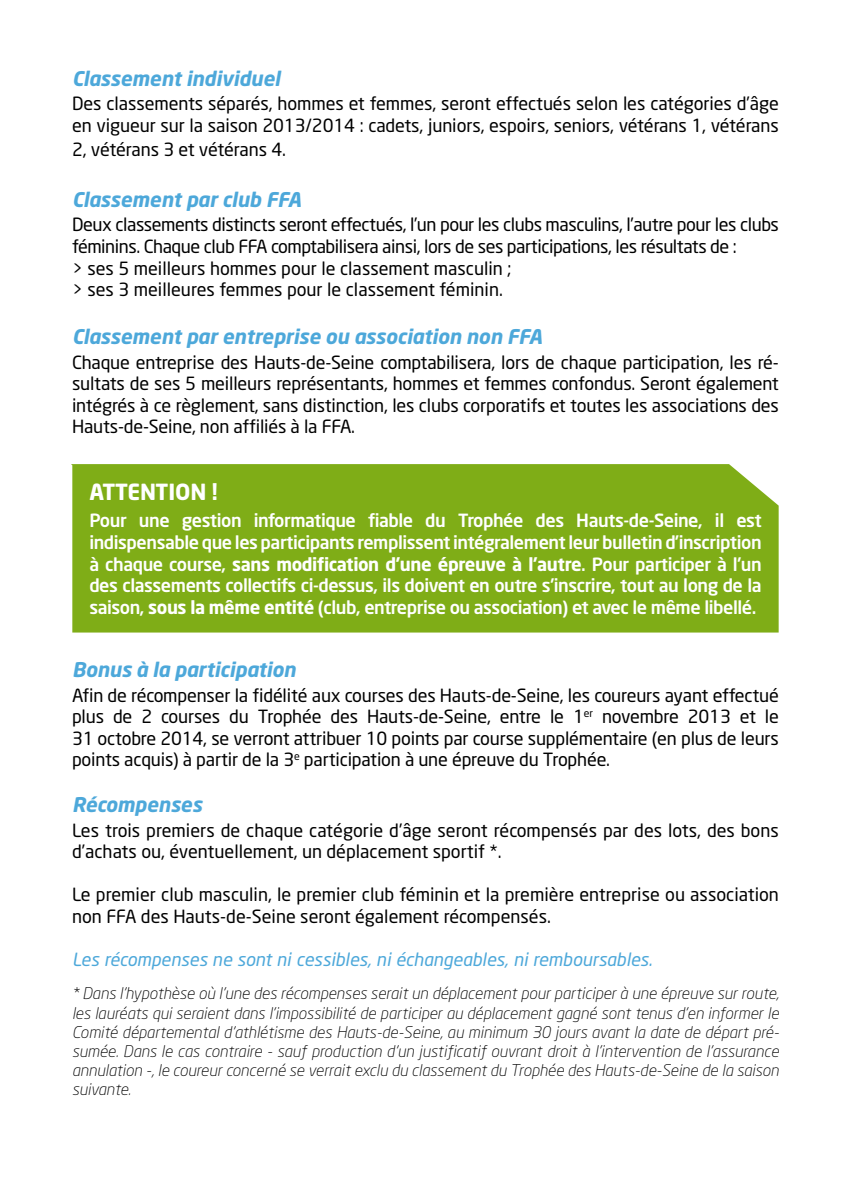
<style>
.page{position:relative;width:851px;height:1191px;background:#fff}
.page>*{position:absolute;margin:0;border:0;box-sizing:border-box;transform-origin:0 0}
.t1{font:700 22px "Neo Sans";letter-spacing:-.005em;color:#fff}
.t2{font:italic 700 20px "Neo Sans";letter-spacing:-.005em;color:#4da8da}
.t3{font:18px/21.6px "Neo Sans";letter-spacing:-.005em;color:#000}
.t4{font:500 18px/21.6px "Neo Sans";letter-spacing:-.025em;color:#fff;text-align:justify}
.t5{font:18px/21.6px "Neo Sans";letter-spacing:-.025em;color:#000}
.t6{font:italic 18px "Neo Sans";color:#4da8da}
.t7{font:italic 300 16px/19.2px "Neo Sans";color:#000;text-align:justify}
.s1{font-weight:700}
</style>
<div class="page">
<div style="left:71px;top:464px;width:707px;height:168px;background:#7fad17"></div>
<p class="t2" style="left:72px;top:66px;width:209px">Classement individuel</p>
<p class="t3" style="left:72px;top:93px;width:708px">Des classements séparés, hommes et femmes, seront effectués selon les catégories d’âge en vigueur sur la saison 2013/2014 : cadets, juniors, espoirs, seniors, vétérans 1, vétérans</p>
<p class="t3" style="left:72px;top:138px;width:215px">2, vétérans 3 et vétérans 4.</p>
<p class="t2" style="left:72px;top:187px;width:231px">Classement par club FFA</p>
<p class="t5" style="left:72px;top:214px;width:708px">Deux classements distincts seront effectués, l’un pour les clubs masculins, l’autre pour les clubs féminins. Chaque club FFA comptabilisera ainsi, lors de ses participations, les résultats de :<br>&gt; ses 5 meilleurs hommes pour le classement masculin ;<br>&gt; ses 3 meilleures femmes pour le classement féminin.</p>
<p class="t2" style="left:72px;top:324px;width:471px">Classement par entreprise ou association non FFA</p>
<p class="t3" style="left:72px;top:351px;width:708px;text-align:justify">Chaque entreprise des Hauts-de-Seine comptabilisera, lors de chaque participation, les ré&shy;sultats de ses 5 meilleurs représentants, hommes et femmes confondus. Seront également intégrés à ce règlement, sans distinction, les clubs corporatifs et toutes les associations des Hauts-de-Seine, non affiliés à la FFA.</p>
<p class="t1" style="left:89px;top:478px;width:130px">Attention !</p>
<p class="t4" style="left:89px;top:509px;width:673px">Pour une gestion informatique fiable du Trophée des Hauts-de-Seine, il est indispensable que les participants remplissent intégralement leur bulletin d’inscription à chaque course, <span class="s1">sans modification d’une épreuve à l’autre</span>. Pour participer à l’un des classements collectifs ci-dessus, ils doivent en outre s’inscrire, tout au long de la saison, <span class="s1">sous la même entité</span> (club, entreprise ou association) et avec le même libellé.</p>
<p class="t2" style="left:72px;top:657px;width:225px">Bonus à la participation</p>
<p class="t3" style="left:72px;top:684px;width:708px;text-align:justify">Afin de récompenser la fidélité aux courses des Hauts-de-Seine, les coureurs ayant effectué plus de 2 courses du Trophée des Hauts-de-Seine, entre le 1<sup>er</sup> novembre 2013 et le 31 octobre 2014, se verront attribuer 10 points par course supplémentaire (en plus de leurs points acquis) à partir de la 3<sup>e</sup> participation à une épreuve du Trophée.</p>
<p class="t2" style="left:72px;top:792px;width:131px">Récompenses</p>
<p class="t3" style="left:72px;top:819px;width:708px">Les trois premiers de chaque catégorie d’âge seront récompensés par des lots, des bons d’achats ou, éventuellement, un déplacement sportif *.</p>
<p class="t3" style="left:72px;top:883px;width:708px">Le premier club masculin, le premier club féminin et la première entreprise ou association non FFA des Hauts-de-Seine seront également récompensés.</p>
<p class="t6" style="left:72px;top:948px;width:581px">Les récompenses ne sont ni cessibles, ni échangeables, ni remboursables.</p>
<p class="t7" style="left:72px;top:983px;width:708px">* Dans l’hypothèse où l’une des récompenses serait un déplacement pour participer à une épreuve sur route, les lauréats qui seraient dans l’impossibilité de participer au déplacement gagné sont tenus d’en informer le Comité départemental d’athlétisme des Hauts-de-Seine, au minimum 30 jours avant la date de départ pré&shy;sumée. Dans le cas contraire - sauf production d’un justificatif ouvrant droit à l’intervention de l’assurance annulation -, le coureur concerné se verrait exclu du classement du Trophée des Hauts-de-Seine de la saison suivante.</p>
</div>
